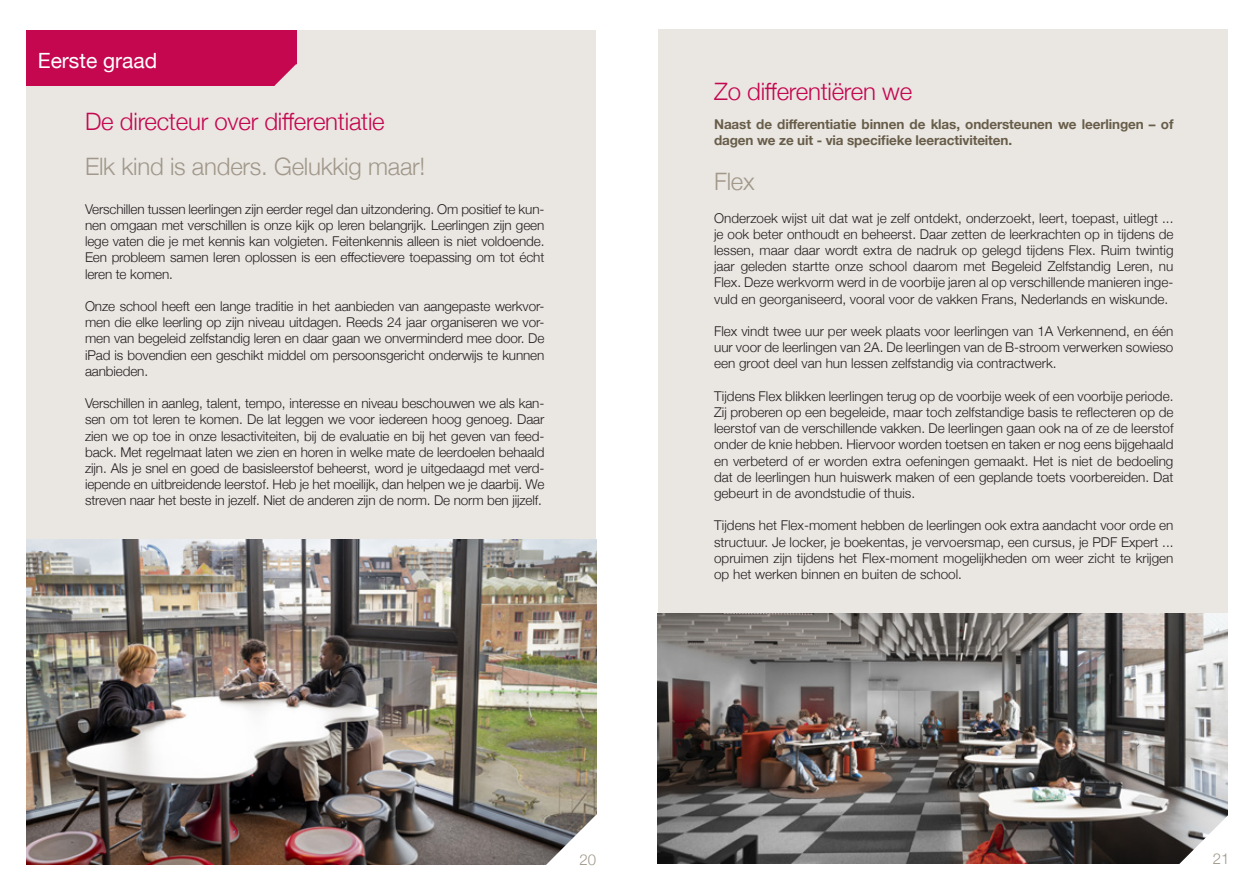
<style>
.page{position:relative;width:1259px;height:893px;background:#fff}
.page>*{position:absolute;margin:0;border:0;box-sizing:border-box;transform-origin:0 0}
.t1{font:300 24px "Helvetica Neue";letter-spacing:-.01em;color:#c50750}
.t2{font:300 24px "Helvetica Neue";letter-spacing:-.01em;color:#a1988a}
.t3{font:21px "Helvetica Neue";color:#fff}
.t4{font:300 15px "Helvetica Neue";color:#a1988a}
.t5{font:300 13.5px/16.2px "Helvetica Neue";color:#231f20;text-align:justify}
.t6{font:700 13.5px/16.2px "Helvetica Neue";letter-spacing:-.01em;color:#685d49}
</style>
<div class="page">
<div style="left:26px;top:30px;width:570px;height:510px;background:#eae7e3"></div>
<div style="left:26px;top:30px;width:270px;height:56px;background:#c50750"></div>
<svg style="left:274px;top:64px;width:23px;height:22px"></svg>
<img style="left:26px;top:540px;width:570px;height:325px">
<svg style="left:540px;top:810px;width:118px;height:55px"></svg>
<div style="left:658px;top:29px;width:570px;height:834px;background:#eae7e3"></div>
<img style="left:658px;top:613px;width:570px;height:251px">
<svg style="left:1173px;top:809px;width:55px;height:55px;background:#c2c2c2"></svg>
<p class="t3" style="left:38px;top:45px;width:121px">Eerste graad</p>
<p class="t1" style="left:85px;top:102px;width:301px">De directeur over differentiatie</p>
<p class="t2" style="left:85px;top:147px;width:342px">Elk kind is anders. Gelukkig maar!</p>
<p class="t5" style="left:85px;top:200px;width:461px">Verschillen tussen leerlingen zijn eerder regel dan uitzondering. Om positief te kun&shy;nen omgaan met verschillen is onze kijk op leren belangrijk. Leerlingen zijn geen lege vaten die je met kennis kan volgieten. Feitenkennis alleen is niet voldoende.<br>Een probleem samen leren oplossen is een effectievere toepassing om tot écht leren te komen.</p>
<p class="t5" style="left:85px;top:297px;width:461px">Onze school heeft een lange traditie in het aanbieden van aangepaste werkvor&shy;men die elke leerling op zijn niveau uitdagen. Reeds 24 jaar organiseren we vor&shy;men van begeleid zelfstandig leren en daar gaan we onverminderd mee door. De iPad is bovendien een geschikt middel om persoonsgericht onderwijs te kunnen aanbieden.</p>
<p class="t5" style="left:85px;top:394px;width:461px">Verschillen in aanleg, talent, tempo, interesse en niveau beschouwen we als kan&shy;sen om tot leren te komen. De lat leggen we voor iedereen hoog genoeg. Daar zien we op toe in onze lesactiviteiten, bij de evaluatie en bij het geven van feed&shy;back. Met regelmaat laten we zien en horen in welke mate de leerdoelen behaald zijn. Als je snel en goed de basisleerstof beheerst, word je uitgedaagd met verd&shy;iepende en uitbreidende leerstof. Heb je het moeilijk, dan helpen we je daarbij. We streven naar het beste in jezelf. Niet de anderen zijn de norm. De norm ben jijzelf.</p>
<p class="t4" style="left:579px;top:846px;width:18px">29</p>
<p class="t4" style="left:588px;top:847px;width:10px">0</p>
<p class="t1" style="left:714px;top:72px;width:199px">Zo differentiëren we</p>
<p class="t6" style="left:714px;top:116px;width:461px">Naast de differentiatie binnen de klas, ondersteunen we leerlingen – of dagen we ze uit - via specifieke leeractiviteiten.</p>
<p class="t2" style="left:714px;top:162px;width:42px">Flex</p>
<p class="t5" style="left:714px;top:209px;width:461px">Onderzoek wijst uit dat wat je zelf ontdekt, onderzoekt, leert, toepast, uitlegt ... je ook beter onthoudt en beheerst. Daar zetten de leerkrachten op in tijdens de lessen, maar daar wordt extra de nadruk op gelegd tijdens Flex. Ruim twintig jaar geleden startte onze school daarom met Begeleid Zelfstandig Leren, nu Flex. Deze werkvorm werd in de voorbije jaren al op verschillende manieren inge&shy;vuld en georganiseerd, vooral voor de vakken Frans, Nederlands en wiskunde.</p>
<p class="t5" style="left:714px;top:322px;width:461px">Flex vindt twee uur per week plaats voor leerlingen van 1A Verkennend, en één uur voor de leerlingen van 2A. De leerlingen van de B-stroom verwerken sowieso een groot deel van hun lessen zelfstandig via contractwerk.</p>
<p class="t5" style="left:714px;top:387px;width:461px">Tijdens Flex blikken leerlingen terug op de voorbije week of een voorbije periode.<br>Zij proberen op een begeleide, maar toch zelfstandige basis te reflecteren op de leerstof van de verschillende vakken. De leerlingen gaan ook na of ze de leerstof onder de knie hebben. Hiervoor worden toetsen en taken er nog eens bijgehaald en verbeterd of er worden extra oefeningen gemaakt. Het is niet de bedoeling dat de leerlingen hun huiswerk maken of een geplande toets voorbereiden. Dat gebeurt in de avondstudie of thuis.</p>
<p class="t5" style="left:714px;top:516px;width:461px">Tijdens het Flex-moment hebben de leerlingen ook extra aandacht voor orde en structuur. Je locker, je boekentas, je vervoersmap, een cursus, je PDF Expert ... opruimen zijn tijdens het Flex-moment mogelijkheden om weer zicht te krijgen op het werken binnen en buiten de school.</p>
<p class="t4" style="left:1213px;top:846px;width:18px">21</p>
</div>
